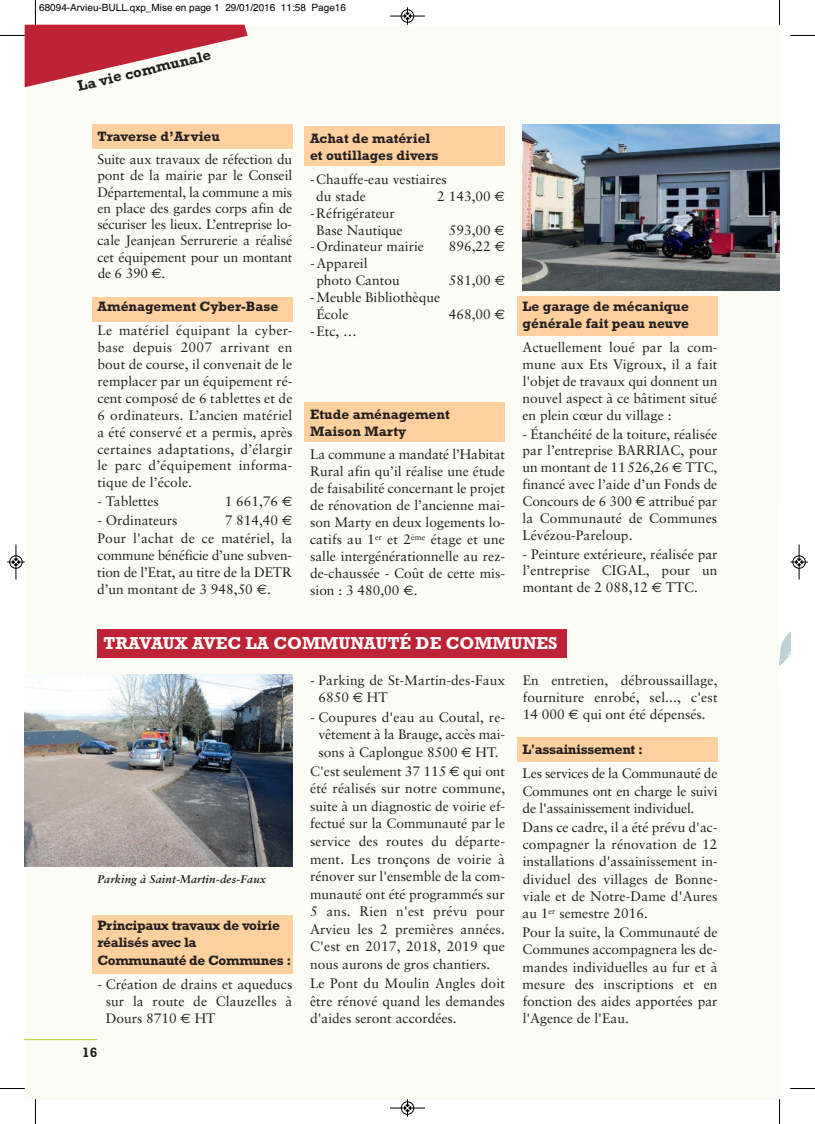
<style>
.page{position:relative;width:815px;height:1124px;background:#fff}
.page>*{position:absolute;margin:0;border:0;box-sizing:border-box;transform-origin:0 0}
.t1{font:700 17.5px "Rockwell";color:#fff}
.t2{font:700 15px "Rockwell";color:#231f20}
.t3{font:13.75px/16.9px "Sabon CE";color:#231f20;text-align:justify}
.t4{font:700 13.75px/16.9px "Rockwell";color:#231f20}
.t5{font:700 13.75px/17.2px "Rockwell";letter-spacing:-.025em;color:#231f20}
.t6{font:italic 700 11.25px "Sabon CE";letter-spacing:.01em;color:#231f20}
.t7{font:10px "Helvetica";color:#000}
.s1{font-family:"Euro Sans"}
</style>
<div class="page">
<div style="left:25px;top:25px;width:755px;height:1073px;background:#fafcf5"></div>
<hr style="left:25px;top:1038px;width:72px;height:1px;background:#bcd646">
<img style="left:523px;top:124px;width:257px;height:166px">
<img style="left:25px;top:674px;width:267px;height:192px">
<div style="left:517px;top:296px;width:201px;height:40px;background:#fdd09e"></div>
<div style="left:305px;top:402px;width:200px;height:40px;background:#fdd09e"></div>
<div style="left:92px;top:297px;width:200px;height:25px;background:#fdd09e"></div>
<div style="left:97px;top:629px;width:470px;height:28px;background:#bd2335"></div>
<div style="left:92px;top:915px;width:200px;height:58px;background:#fdd09e"></div>
<div style="left:517px;top:737px;width:201px;height:25px;background:#fdd09e"></div>
<img style="left:780px;top:632px;width:10px;height:34px">
<div style="left:92px;top:124px;width:200px;height:25px;background:#fdd09e"></div>
<div style="left:305px;top:126px;width:200px;height:40px;background:#fdd09e"></div>
<svg style="left:0;top:0;width:248px;height:87px"></svg>
<svg style="left:779px;top:0;width:1px;height:25px"></svg>
<svg style="left:790px;top:35px;width:25px;height:1px"></svg>
<svg style="left:35px;top:1099px;width:1px;height:24px"></svg>
<svg style="left:0;top:1088px;width:25px;height:1px"></svg>
<svg style="left:779px;top:1099px;width:1px;height:24px"></svg>
<svg style="left:790px;top:1088px;width:25px;height:1px"></svg>
<div style="left:401px;top:9px;width:13px;height:14px;border:1px solid #fff;border-radius:50%"></div>
<hr style="left:390px;top:16px;width:35px;height:1px;background:#000">
<div style="left:401px;top:10px;width:13px;height:12px;border:1px solid #000;border-radius:50%"></div>
<svg style="left:404px;top:7px;width:7px;height:18px"></svg>
<hr style="left:390px;top:1107px;width:35px;height:1px;background:#000">
<div style="left:401px;top:1101px;width:13px;height:13px;border:1px solid #000;border-radius:50%"></div>
<svg style="left:404px;top:1099px;width:7px;height:17px"></svg>
<div style="left:9px;top:555px;width:14px;height:13px;border:1px solid #fff;border-radius:50%"></div>
<hr style="left:16px;top:544px;width:1px;height:35px;background:#000">
<div style="left:10px;top:555px;width:12px;height:13px;border:1px solid #000;border-radius:50%"></div>
<svg style="left:7px;top:558px;width:18px;height:7px"></svg>
<div style="left:792px;top:555px;width:14px;height:13px;border:1px solid #fff;border-radius:50%"></div>
<hr style="left:799px;top:544px;width:1px;height:35px;background:#000">
<div style="left:793px;top:555px;width:12px;height:13px;border:1px solid #000;border-radius:50%"></div>
<svg style="left:790px;top:558px;width:18px;height:7px"></svg>
<p class="t7" style="left:39px;top:2px;width:308px">68094-Arvieu-BULL.qxp_Mise en page 1 29/01/2016 11:58 Page16</p>
<p class="t2" style="left:76px;top:77px;width:138px;rotate:-13deg">La vie communale</p>
<p class="t4" style="left:97px;top:127px;width:124px">Traverse d’Arvieu</p>
<p class="t3" style="left:97px;top:152px;width:197px;line-height:16.2px">Suite aux travaux de réfection du pont de la mairie par le Conseil Départemental, la commune a mis en place des gardes corps afin de sécuriser les lieux. L’entreprise lo&shy;cale Jeanjean Serrurerie a réalisé cet équipement pour un montant de 6 390 <span class="s1">€</span>.</p>
<p class="t4" style="left:97px;top:298px;width:182px">Aménagement Cyber-Base</p>
<p class="t3" style="left:97px;top:323px;width:197px">Le matériel équipant la cyber&shy;base depuis 2007 arrivant en bout de course, il convenait de le remplacer par un équipement ré&shy;cent composé de 6 tablettes et de 6 ordinateurs. L’ancien matériel a été conservé et a permis, après certaines adaptations, d’élargir le parc d’équipement informa&shy;tique de l’école.</p>
<p class="t3" style="left:97px;top:494px;width:63px">- Tablettes</p>
<p class="t3" style="left:225px;top:494px;width:69px">1 661,76 <span class="s1">€</span></p>
<p class="t3" style="left:97px;top:512px;width:82px">- Ordinateurs</p>
<p class="t3" style="left:97px;top:511px;width:196px;line-height:18.6px;text-align:right">7 814,40 <span class="s1">€<br></span>Pour l'achat de ce matériel, la</p>
<p class="t3" style="left:97px;top:548px;width:197px">commune bénéficie d’une subven&shy;tion de l’Etat, au titre de la DETR d’un montant de 3 948,50 <span class="s1">€</span>.</p>
<p class="t4" style="left:310px;top:130px;width:130px">Achat de matériel et outillages divers</p>
<p class="t3" style="left:316px;top:172px;width:132px;text-indent:-6px">-Chauffe-eau vestiaires du stade</p>
<p class="t3" style="left:437px;top:189px;width:69px">2 143,00 <span class="s1">€</span></p>
<p class="t3" style="left:310px;top:205px;width:94px;text-align:center">-Réfrigérateur<br>Base Nautique</p>
<p class="t3" style="left:449px;top:222px;width:58px">593,00 <span class="s1">€</span></p>
<p class="t3" style="left:310px;top:239px;width:115px">-Ordinateur mairie</p>
<p class="t3" style="left:449px;top:239px;width:58px">896,22 <span class="s1">€</span></p>
<p class="t3" style="left:316px;top:256px;width:85px;text-indent:-6px">-Appareil photo Cantou</p>
<p class="t3" style="left:449px;top:273px;width:58px">581,00 <span class="s1">€</span></p>
<p class="t3" style="left:316px;top:290px;width:125px;text-indent:-6px">-Meuble Bibliothèque<br>École</p>
<p class="t3" style="left:310px;top:323px;width:48px">-Etc, …</p>
<p class="t3" style="left:449px;top:307px;width:58px">468,00 <span class="s1">€</span></p>
<p class="t4" style="left:310px;top:405px;width:141px">Etude aménagement<br>Maison Marty</p>
<p class="t3" style="left:310px;top:447px;width:197px">La commune a mandaté l’Habitat Rural afin qu’il réalise une étude de faisabilité concernant le projet de rénovation de l’ancienne mai&shy;son Marty en deux logements lo&shy;catifs au 1<sup>er</sup> et 2<sup>ème</sup> étage et une salle intergénérationnelle au rez&shy;de-chaussée - Coût de cette mis&shy;sion : 3 480,00 <span class="s1">€</span>.</p>
<p class="t4" style="left:523px;top:298px;width:168px">Le garage de mécanique générale fait peau neuve</p>
<p class="t3" style="left:522px;top:340px;width:197px">Actuellement loué par la com&shy;mune aux Ets Vigroux, il a fait l'objet de travaux qui donnent un nouvel aspect à ce bâtiment situé en plein cœur du village :</p>
<p class="t3" style="left:522px;top:426px;width:196px">- Étanchéité de la toiture, réalisée par l’entreprise BARRIAC, pour un montant de 11526,26 <span class="s1">€</span> TTC, financé avec l’aide d’un Fonds de Concours de 6 300 <span class="s1">€</span> attribué par la Communauté de Communes Lévézou-Pareloup.</p>
<p class="t3" style="left:523px;top:546px;width:196px">- Peinture extérieure, réalisée par l’entreprise CIGAL, pour un montant de 2 088,12 <span class="s1">€</span> TTC.</p>
<p class="t1" style="left:104px;top:632px;width:455px">TRAVAUX AVEC LA COMMUNAUTÉ DE COMMUNES</p>
<p class="t6" style="left:97px;top:874px;width:170px">Parking à Saint-Martin-des-Faux</p>
<p class="t5" style="left:97px;top:916px;width:195px">Principaux travaux de voirie réalisés avec la<br>Communauté de Communes :</p>
<p class="t3" style="left:106px;top:976px;width:188px;line-height:17.2px;text-indent:-8px">- Création de drains et aqueducs sur la route de Clauzelles à Dours 8710 <span class="s1">€</span> HT</p>
<p class="t4" style="left:82px;top:1043px;width:17px">16</p>
<p class="t3" style="left:318px;top:672px;width:188px;line-height:17.5px;text-indent:-8px">- Parking de St-Martin-des-Faux<br>6850 <span class="s1">€</span> HT</p>
<p class="t3" style="left:318px;top:709px;width:188px;line-height:17.5px;text-indent:-8px">- Coupures d'eau au Coutal, re&shy;vêtement à la Brauge, accès mai&shy;sons à Caplongue 8500 <span class="s1">€</span> HT.</p>
<p class="t3" style="left:310px;top:763px;width:197px;line-height:17.5px">C'est seulement 37 115 <span class="s1">€</span> qui ont été réalisés sur notre commune, suite à un diagnostic de voirie ef&shy;fectué sur la Communauté par le service des routes du départe&shy;ment. Les tronçons de voirie à rénover sur l'ensemble de la com&shy;munauté ont été programmés sur 5 ans. Rien n'est prévu pour Arvieu les 2 premières années.<br>C'est en 2017, 2018, 2019 que nous aurons de gros chantiers.</p>
<p class="t3" style="left:310px;top:975px;width:196px;line-height:17.5px">Le Pont du Moulin Angles doit être rénové quand les demandes d'aides seront accordées.</p>
<p class="t3" style="left:523px;top:672px;width:196px;line-height:17.2px">En entretien, débroussaillage, four niture enrobé, sel..., c'est 14 000 <span class="s1">€</span> qui ont été dépensés.</p>
<p class="t5" style="left:523px;top:740px;width:122px">L'assainissement :</p>
<p class="t3" style="left:523px;top:766px;width:196px;line-height:17.2px">Les services de la Communauté de Communes ont en charge le suivi de l'assainissement individuel.</p>
<p class="t3" style="left:523px;top:819px;width:197px;line-height:17.2px">Dans ce cadre, il a été prévu d'ac&shy;compagner la rénovation de 12 installations d'assainissement in&shy;dividuel des villages de Bonne&shy;viale et de Notre-Dame d'Aures au 1<sup>er</sup> semestre 2016.</p>
<p class="t3" style="left:522px;top:924px;width:197px;line-height:17.2px">Pour la suite, la Communauté de Communes accompagnera les de&shy;mandes individuelles au fur et à mesure des inscriptions et en fonction des aides apportées par l'Agence de l'Eau.</p>
</div>
